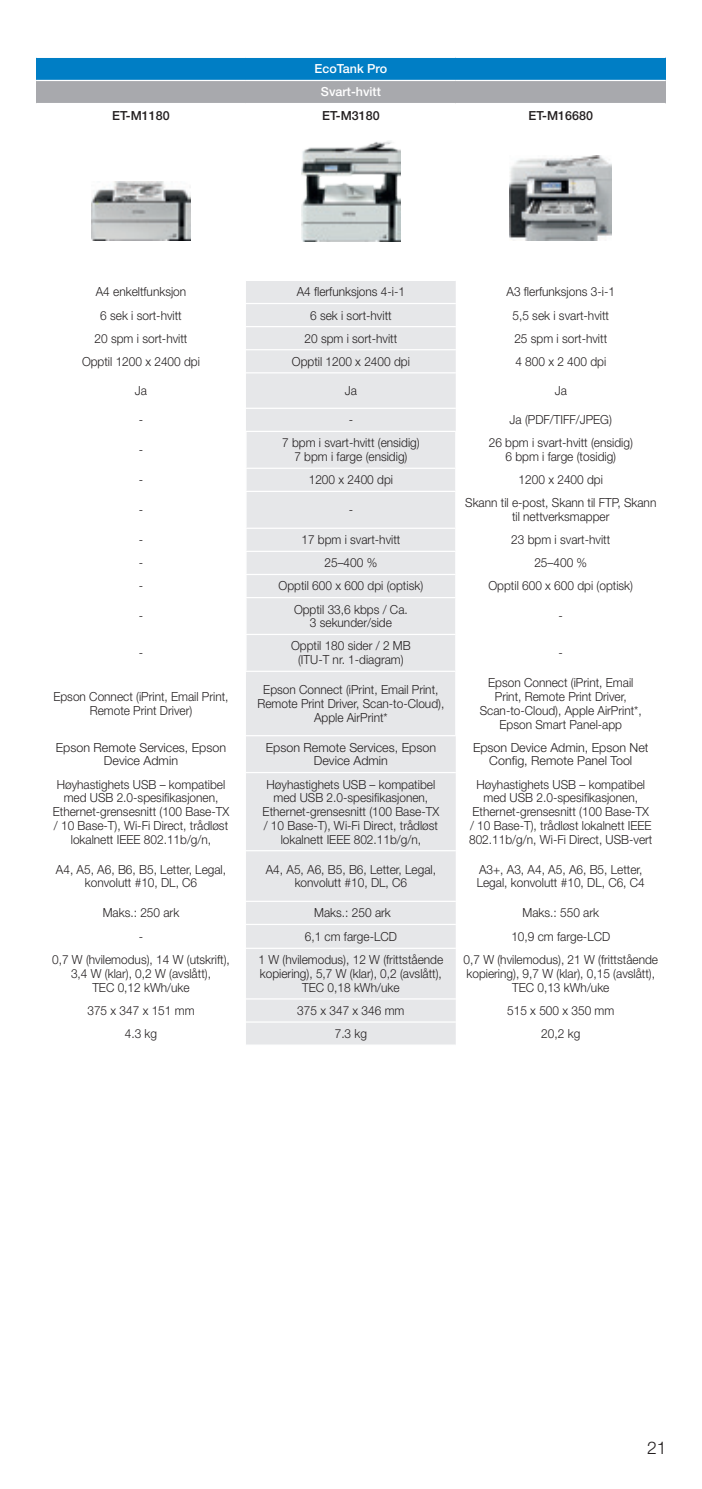
<style>
.page{position:relative;width:702px;height:1489px;background:#fff}
.page>*{position:absolute;margin:0;border:0;box-sizing:border-box;transform-origin:0 0}
.t1{font:300 17.5px "Helvetica Neue LT Pro";color:#231f20}
.t2{font:300 12.5px/13.8px "Helvetica Neue LT Pro";color:#231f20;text-align:center;scale:.95 1}
.t3{font:300 12.5px/13.8px "Helvetica Neue LT Pro";color:#231f20;text-align:center}
.t4{font:500 12.5px "Helvetica Neue LT Pro";color:#231f20}
.t5{font:500 12.5px/23px "Helvetica Neue LT Pro";color:#fff;text-align:center}
</style>
<div class="page">
<div style="left:36px;top:57px;width:629px;height:23px;background:#007ec5"></div>
<div style="left:36px;top:80px;width:629px;height:24px;background:#a8a9ad"></div>
<div style="left:246px;top:281px;width:210px;height:763px;background:#e6e7e9"></div>
<hr style="left:36px;top:57px;width:210px;height:1px;background:#fff">
<hr style="left:246px;top:57px;width:210px;height:1px;background:#fff">
<hr style="left:456px;top:57px;width:209px;height:1px;background:#fff">
<hr style="left:36px;top:80px;width:210px;height:1px;background:#fff">
<hr style="left:246px;top:80px;width:210px;height:1px;background:#fff">
<hr style="left:456px;top:80px;width:209px;height:1px;background:#fff">
<hr style="left:36px;top:103px;width:210px;height:1px;background:#fff">
<hr style="left:246px;top:103px;width:210px;height:1px;background:#fff">
<hr style="left:456px;top:103px;width:209px;height:1px;background:#fff">
<hr style="left:246px;top:303px;width:210px;height:1px;background:#fff">
<hr style="left:246px;top:326px;width:210px;height:1px;background:#fff">
<hr style="left:246px;top:349px;width:210px;height:1px;background:#fff">
<hr style="left:246px;top:372px;width:210px;height:1px;background:#fff">
<hr style="left:246px;top:407px;width:210px;height:2px;background:#fff">
<hr style="left:246px;top:431px;width:210px;height:1px;background:#fff">
<hr style="left:455px;top:432px;width:1px;height:35px;background:#fff">
<hr style="left:246px;top:467px;width:210px;height:2px;background:#fff">
<svg style="left:455px;top:469px;width:1px;height:21px"></svg>
<hr style="left:246px;top:490px;width:210px;height:2px;background:#fff">
<hr style="left:455px;top:492px;width:1px;height:35px;background:#fff">
<hr style="left:246px;top:527px;width:210px;height:2px;background:#fff">
<hr style="left:246px;top:550px;width:210px;height:2px;background:#fff">
<hr style="left:246px;top:574px;width:210px;height:1px;background:#fff">
<svg style="left:455px;top:529px;width:1px;height:68px"></svg>
<hr style="left:246px;top:597px;width:210px;height:1px;background:#fff">
<hr style="left:455px;top:598px;width:1px;height:35px;background:#fff">
<hr style="left:246px;top:633px;width:210px;height:2px;background:#fff">
<hr style="left:455px;top:635px;width:1px;height:35px;background:#fff">
<hr style="left:246px;top:670px;width:210px;height:2px;background:#fff">
<hr style="left:455px;top:672px;width:1px;height:63px;background:#fff">
<hr style="left:246px;top:735px;width:210px;height:1px;background:#fff">
<hr style="left:246px;top:772px;width:210px;height:1px;background:#fff">
<hr style="left:246px;top:850px;width:210px;height:1px;background:#fff">
<hr style="left:246px;top:900px;width:210px;height:1px;background:#fff">
<hr style="left:246px;top:923px;width:210px;height:2px;background:#fff">
<hr style="left:246px;top:947px;width:210px;height:1px;background:#fff">
<hr style="left:246px;top:998px;width:210px;height:1px;background:#fff">
<hr style="left:246px;top:1021px;width:210px;height:1px;background:#fff">
<img style="left:92px;top:182px;width:98px;height:58px">
<img style="left:301px;top:141px;width:99px;height:100px">
<img style="left:509px;top:156px;width:103px;height:84px">
<p class="t5" style="left:314px;top:57px;width:74px">EcoTank Pro<br>Svart-hvitt</p>
<p class="t4" style="left:112px;top:108px;width:59px">ET-M1180</p>
<p class="t4" style="left:322px;top:108px;width:59px">ET-M3180</p>
<p class="t4" style="left:528px;top:108px;width:66px">ET-M16680</p>
<p class="t2" style="left:96px;top:285px;width:97px">A4 enkeltfunksjon</p>
<p class="t2" style="left:296px;top:285px;width:116px">A4 flerfunksjons 4-i-1</p>
<p class="t2" style="left:506px;top:285px;width:116px">A3 flerfunksjons 3-i-1</p>
<p class="t2" style="left:100px;top:308px;width:87px">6 sek i sort-hvitt</p>
<p class="t2" style="left:310px;top:308px;width:87px">6 sek i sort-hvitt</p>
<p class="t2" style="left:512px;top:308px;width:103px">5,5 sek i svart-hvitt</p>
<p class="t2" style="left:95px;top:331px;width:99px">20 spm i sort-hvitt</p>
<p class="t2" style="left:304px;top:331px;width:99px">20 spm i sort-hvitt</p>
<p class="t2" style="left:514px;top:331px;width:99px">25 spm i sort-hvitt</p>
<p class="t2" style="left:82px;top:354px;width:126px">Opptil 1200 x 2400 dpi</p>
<p class="t2" style="left:292px;top:354px;width:126px">Opptil 1200 x 2400 dpi</p>
<p class="t2" style="left:515px;top:354px;width:97px">4 800 x 2 400 dpi</p>
<p class="t2" style="left:135px;top:383px;width:14px">Ja</p>
<p class="t2" style="left:345px;top:383px;width:14px">Ja</p>
<p class="t2" style="left:554px;top:383px;width:14px">Ja</p>
<p class="t2" style="left:139px;top:413px;width:6px">-</p>
<p class="t2" style="left:349px;top:413px;width:6px">-</p>
<p class="t2" style="left:509px;top:413px;width:109px">Ja (PDF/TIFF/JPEG)</p>
<p class="t2" style="left:139px;top:442px;width:6px">-</p>
<p class="t2" style="left:282px;top:436px;width:146px">7 bpm i svart-hvitt (ensidig)<br>7 bpm i farge (ensidig)</p>
<p class="t2" style="left:488px;top:436px;width:153px">26 bpm i svart-hvitt (ensidig)<br>6 bpm i farge (tosidig)</p>
<p class="t2" style="left:139px;top:472px;width:6px">-</p>
<p class="t2" style="left:309px;top:472px;width:90px">1200 x 2400 dpi</p>
<p class="t2" style="left:518px;top:472px;width:90px">1200 x 2400 dpi</p>
<p class="t2" style="left:139px;top:502px;width:6px">-</p>
<p class="t2" style="left:349px;top:502px;width:6px">-</p>
<p class="t2" style="left:465px;top:496px;width:203px">Skann til e-post, Skann til FTP, Skann til nettverksmapper</p>
<p class="t2" style="left:139px;top:532px;width:6px">-</p>
<p class="t2" style="left:301px;top:532px;width:106px">17 bpm i svart-hvitt</p>
<p class="t2" style="left:511px;top:532px;width:106px">23 bpm i svart-hvitt</p>
<p class="t2" style="left:139px;top:555px;width:6px">-</p>
<p class="t2" style="left:324px;top:555px;width:57px">25–400 %</p>
<p class="t2" style="left:534px;top:555px;width:57px">25–400 %</p>
<p class="t2" style="left:139px;top:579px;width:6px">-</p>
<p class="t2" style="left:278px;top:579px;width:154px">Opptil 600 x 600 dpi (optisk)</p>
<p class="t2" style="left:488px;top:579px;width:154px">Opptil 600 x 600 dpi (optisk)</p>
<p class="t2" style="left:139px;top:609px;width:6px">-</p>
<p class="t2" style="left:294px;top:602px;width:121px">Opptil 33,6 kbps / Ca.<br>3 sekunder/side</p>
<p class="t2" style="left:558px;top:609px;width:6px">-</p>
<p class="t2" style="left:139px;top:645px;width:6px">-</p>
<p class="t2" style="left:291px;top:639px;width:127px">Opptil 180 sider / 2 MB (ITU-T nr. 1-diagram)</p>
<p class="t2" style="left:558px;top:645px;width:6px">-</p>
<p class="t2" style="left:53px;top:689px;width:186px">Epson Connect (iPrint, Email Print,<br>Remote Print Driver)</p>
<p class="t2" style="left:257px;top:682px;width:198px">Epson Connect (iPrint, Email Print,<br>Remote Print Driver, Scan‑to‑Cloud),<br>Apple AirPrint*</p>
<p class="t2" style="left:480px;top:675px;width:172px">Epson Connect (iPrint, Email<br>Print, Remote Print Driver,<br>Scan‑to‑Cloud), Apple AirPrint*,<br>Epson Smart Panel-app</p>
<p class="t3" style="left:56px;top:740px;width:172px">Epson Remote Services, Epson<br>Device Admin</p>
<p class="t3" style="left:266px;top:740px;width:172px">Epson Remote Services, Epson<br>Device Admin</p>
<p class="t3" style="left:473px;top:740px;width:177px">Epson Device Admin, Epson Net<br>Config, Remote Panel Tool</p>
<p class="t2" style="left:53px;top:777px;width:187px">Høyhastighets USB – kompatibel med USB 2.0-spesifikasjonen, Ethernet-grensesnitt (100 Base-TX / 10 Base-T), Wi-Fi Direct, trådløst lokalnett IEEE 802.11b/g/n,</p>
<p class="t2" style="left:263px;top:777px;width:187px">Høyhastighets USB – kompatibel med USB 2.0-spesifikasjonen, Ethernet-grensesnitt (100 Base-TX / 10 Base-T), Wi-Fi Direct, trådløst lokalnett IEEE 802.11b/g/n,</p>
<p class="t2" style="left:469px;top:777px;width:194px">Høyhastighets USB – kompatibel med USB 2.0-spesifikasjonen, Ethernet-grensesnitt (100 Base-TX / 10 Base-T), trådløst lokalnett IEEE 802.11b/g/n, Wi-Fi Direct, USB-vert</p>
<p class="t2" style="left:56px;top:862px;width:181px">A4, A5, A6, B6, B5, Letter, Legal, konvolutt #10, DL, C6</p>
<p class="t2" style="left:266px;top:862px;width:181px">A4, A5, A6, B5, B6, Letter, Legal, konvolutt #10, DL, C6</p>
<p class="t2" style="left:476px;top:862px;width:178px;text-align:left">A3+, A3, A4, A5, A6, B5, Letter,<br>Legal, konvolutt #10, DL, C6, C4</p>
<p class="t2" style="left:103px;top:905px;width:82px">Maks.: 250 ark</p>
<p class="t2" style="left:314px;top:905px;width:82px">Maks.: 250 ark</p>
<p class="t2" style="left:522px;top:905px;width:82px">Maks.: 550 ark</p>
<p class="t2" style="left:139px;top:929px;width:6px">-</p>
<p class="t2" style="left:305px;top:929px;width:99px">6,1 cm farge-LCD</p>
<p class="t2" style="left:511px;top:929px;width:105px">10,9 cm farge-LCD</p>
<p class="t2" style="left:52px;top:952px;width:189px">0,7 W (hvilemodus), 14 W (utskrift),<br>3,4 W (klar), 0,2 W (avslått),<br>TEC 0,12 kWh/uke</p>
<p class="t2" style="left:258px;top:952px;width:196px">1 W (hvilemodus), 12 W (frittstående kopiering), 5,7 W (klar), 0,2 (avslått),<br>TEC 0,18 kWh/uke</p>
<p class="t2" style="left:463px;top:952px;width:206px">0,7 W (hvilemodus), 21 W (frittstående kopiering), 9,7 W (klar), 0,15 (avslått),<br>TEC 0,13 kWh/uke</p>
<p class="t2" style="left:87px;top:1003px;width:114px">375 x 347 x 151 mm</p>
<p class="t2" style="left:297px;top:1003px;width:114px">375 x 347 x 346 mm</p>
<p class="t2" style="left:507px;top:1003px;width:114px">515 x 500 x 350 mm</p>
<p class="t2" style="left:125px;top:1026px;width:36px">4.3 kg</p>
<p class="t2" style="left:335px;top:1026px;width:36px">7.3 kg</p>
<p class="t2" style="left:541px;top:1026px;width:43px">20,2 kg</p>
<h1 class="t1" style="left:647px;top:1436px;width:21px">21</h1>
</div>
